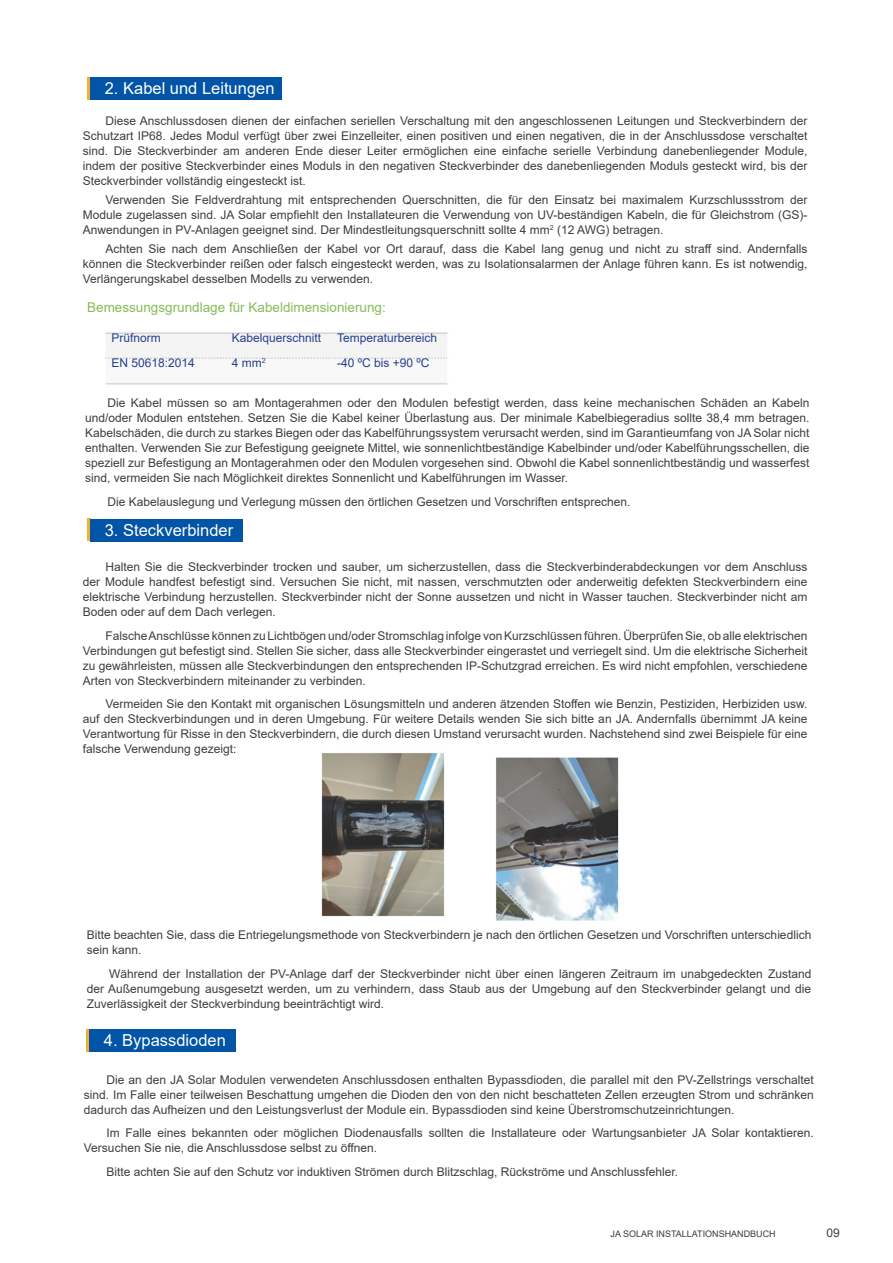
<style>
.page{position:relative;width:893px;height:1263px;background:#fff}
.page>*{position:absolute;margin:0;border:0;box-sizing:border-box;transform-origin:0 0}
.t1{font:16.5px "Arial";color:#fff}
.t2{font:13.5px "Arial";color:#86bc59}
.t3{font:12px/15px "Arial";color:#3e3e3f;text-align:justify}
.t4{font:12px "Arial";color:#253f8e}
.t5{font:9px "Arial";color:#3e3e3f}
</style>
<div class="page">
<img style="left:105px;top:332px;width:514px;height:589px">
<div style="left:64px;top:400px;width:752px;height:347px;background:#fff"></div>
<div style="left:109px;top:338px;width:331px;height:18px;background:#f4f4f4"></div>
<div style="left:109px;top:363px;width:331px;height:18px;background:#f8f8f8"></div>
<hr style="left:87px;top:77px;width:3px;height:22px;background:#efb033">
<div style="left:90px;top:77px;width:191px;height:23px;background:#0154a6"></div>
<hr style="left:87px;top:519px;width:3px;height:22px;background:#efb033">
<div style="left:90px;top:519px;width:152px;height:22px;background:#0154a6"></div>
<svg style="left:86px;top:1029px;width:4px;height:23px"></svg>
<div style="left:90px;top:1029px;width:146px;height:23px;background:#0154a6"></div>
<h1 class="t1" style="left:105px;top:82px;width:171px">2. Kabel und Leitungen</h1>
<p class="t3" style="left:83px;top:114px;width:726px;text-indent:22px">Diese Anschlussdosen dienen der einfachen seriellen Verschaltung mit den angeschlossenen Leitungen und Steckverbindern der Schutzart IP68. Jedes Modul verfügt über zwei Einzelleiter, einen positiven und einen negativen, die in der Anschlussdose verschaltet sind. Die Steckverbinder am anderen Ende dieser Leiter ermöglichen eine einfache serielle Verbindung danebenliegender Module, indem der positive Steckverbinder eines Moduls in den negativen Steckverbinder des danebenliegenden Moduls gesteckt wird, bis der Steckverbinder vollständig eingesteckt ist.</p>
<p class="t3" style="left:83px;top:193px;width:726px;text-indent:22px">Verwenden Sie Feldverdrahtung mit entsprechenden Querschnitten, die für den Einsatz bei maximalem Kurzschlussstrom der Module zugelassen sind. JA Solar empfiehlt den Installateuren die Verwendung von UV-beständigen Kabeln, die für Gleichstrom (GS)- Anwendungen in PV-Anlagen geeignet sind. Der Mindestleitungsquerschnitt sollte 4 mm<sup>2</sup> (12 AWG) betragen.</p>
<p class="t3" style="left:83px;top:241px;width:726px;text-indent:22px">Achten Sie nach dem Anschließen der Kabel vor Ort darauf, dass die Kabel lang genug und nicht zu straff sind. Andernfalls können die Steckverbinder reißen oder falsch eingesteckt werden, was zu Isolationsalarmen der Anlage führen kann. Es ist notwendig, Verlängerungskabel desselben Modells zu verwenden.</p>
<p class="t2" style="left:87px;top:302px;width:300px">Bemessungsgrundlage für Kabeldimensionierung:</p>
<p class="t4" style="left:111px;top:333px;width:51px">Prüfnorm</p>
<p class="t4" style="left:232px;top:333px;width:91px">Kabelquerschnitt</p>
<p class="t4" style="left:337px;top:333px;width:102px">Temperaturbereich</p>
<p class="t4" style="left:111px;top:358px;width:85px">EN 50618:2014</p>
<p class="t4" style="left:232px;top:358px;width:35px">4 mm<sup>2</sup></p>
<p class="t4" style="left:337px;top:358px;width:94px">-40 ºC bis +90 ºC</p>
<p class="t3" style="left:85px;top:396px;width:726px;text-indent:22px">Die Kabel müssen so am Montagerahmen oder den Modulen befestigt werden, dass keine mechanischen Schäden an Kabeln und/oder Modulen entstehen. Setzen Sie die Kabel keiner Überlastung aus. Der minimale Kabelbiegeradius sollte 38,4 mm betragen.<br>Kabelschäden, die durch zu starkes Biegen oder das Kabelführungssystem verursacht werden, sind im Garantieumfang von JA Solar nicht enthalten. Verwenden Sie zur Befestigung geeignete Mittel, wie sonnenlichtbeständige Kabelbinder und/oder Kabelführungsschellen, die speziell zur Befestigung an Montagerahmen oder den Modulen vorgesehen sind. Obwohl die Kabel sonnenlichtbeständig und wasserfest sind, vermeiden Sie nach Möglichkeit direktes Sonnenlicht und Kabelführungen im Wasser.</p>
<p class="t3" style="left:108px;top:495px;width:525px">Die Kabelauslegung und Verlegung müssen den örtlichen Gesetzen und Vorschriften entsprechen.</p>
<h1 class="t1" style="left:105px;top:523px;width:130px">3. Steckverbinder</h1>
<p class="t3" style="left:83px;top:560px;width:726px;text-indent:22px">Halten Sie die Steckverbinder trocken und sauber, um sicherzustellen, dass die Steckverbinderabdeckungen vor dem Anschluss der Module handfest befestigt sind. Versuchen Sie nicht, mit nassen, verschmutzten oder anderweitig defekten Steckverbindern eine elektrische Verbindung herzustellen. Steckverbinder nicht der Sonne aussetzen und nicht in Wasser tauchen. Steckverbinder nicht am Boden oder auf dem Dach verlegen.</p>
<p class="t3" style="left:83px;top:629px;width:726px;text-indent:22px">Falsche Anschlüsse können zu Lichtbögen und/oder Stromschlag infolge von Kurzschlüssen führen. Überprüfen Sie, ob alle elektrischen Verbindungen gut befestigt sind. Stellen Sie sicher, dass alle Steckverbinder eingerastet und verriegelt sind. Um die elektrische Sicherheit zu gewährleisten, müssen alle Steckverbindungen den entsprechenden IP-Schutzgrad erreichen. Es wird nicht empfohlen, verschiedene Arten von Steckverbindern miteinander zu verbinden.</p>
<p class="t3" style="left:83px;top:696px;width:726px;text-indent:22px">Vermeiden Sie den Kontakt mit organischen Lösungsmitteln und anderen ätzenden Stoffen wie Benzin, Pestiziden, Herbiziden usw. auf den Steckverbindungen und in deren Umgebung. Für weitere Details wenden Sie sich bitte an JA. Andernfalls übernimmt JA keine Verantwortung für Risse in den Steckverbindern, die durch diesen Umstand verursacht wurden. Nachstehend sind zwei Beispiele für eine falsche Verwendung gezeigt:</p>
<p class="t3" style="left:87px;top:929px;width:726px">Bitte beachten Sie, dass die Entriegelungsmethode von Steckverbindern je nach den örtlichen Gesetzen und Vorschriften unterschiedlich sein kann.</p>
<p class="t3" style="left:87px;top:967px;width:726px;text-indent:22px">Während der Installation der PV-Anlage darf der Steckverbinder nicht über einen längeren Zeitraum im unabgedeckten Zustand der Außenumgebung ausgesetzt werden, um zu verhindern, dass Staub aus der Umgebung auf den Steckverbinder gelangt und die Zuverlässigkeit der Steckverbindung beeinträchtigt wird.</p>
<h1 class="t1" style="left:104px;top:1034px;width:123px">4. Bypassdioden</h1>
<p class="t3" style="left:84px;top:1073px;width:731px;text-indent:22px">Die an den JA Solar Modulen verwendeten Anschlussdosen enthalten Bypassdioden, die parallel mit den PV-Zellstrings verschaltet sind. Im Falle einer teilweisen Beschattung umgehen die Dioden den von den nicht beschatteten Zellen erzeugten Strom und schränken dadurch das Aufheizen und den Leistungsverlust der Module ein. Bypassdioden sind keine Überstromschutzeinrichtungen.</p>
<p class="t3" style="left:84px;top:1126px;width:731px;text-indent:22px">Im Falle eines bekannten oder möglichen Diodenausfalls sollten die Installateure oder Wartungsanbieter JA Solar kontaktieren.<br>Versuchen Sie nie, die Anschlussdose selbst zu öffnen.</p>
<p class="t3" style="left:106px;top:1165px;width:573px">Bitte achten Sie auf den Schutz vor induktiven Strömen durch Blitzschlag, Rückströme und Anschlussfehler.</p>
<p class="t5" style="left:611px;top:1230px;width:167px">JA SOLAR INSTALLATIONSHANDBUCH</p>
<p class="t3" style="left:827px;top:1226px;width:15px">09</p>
</div>
